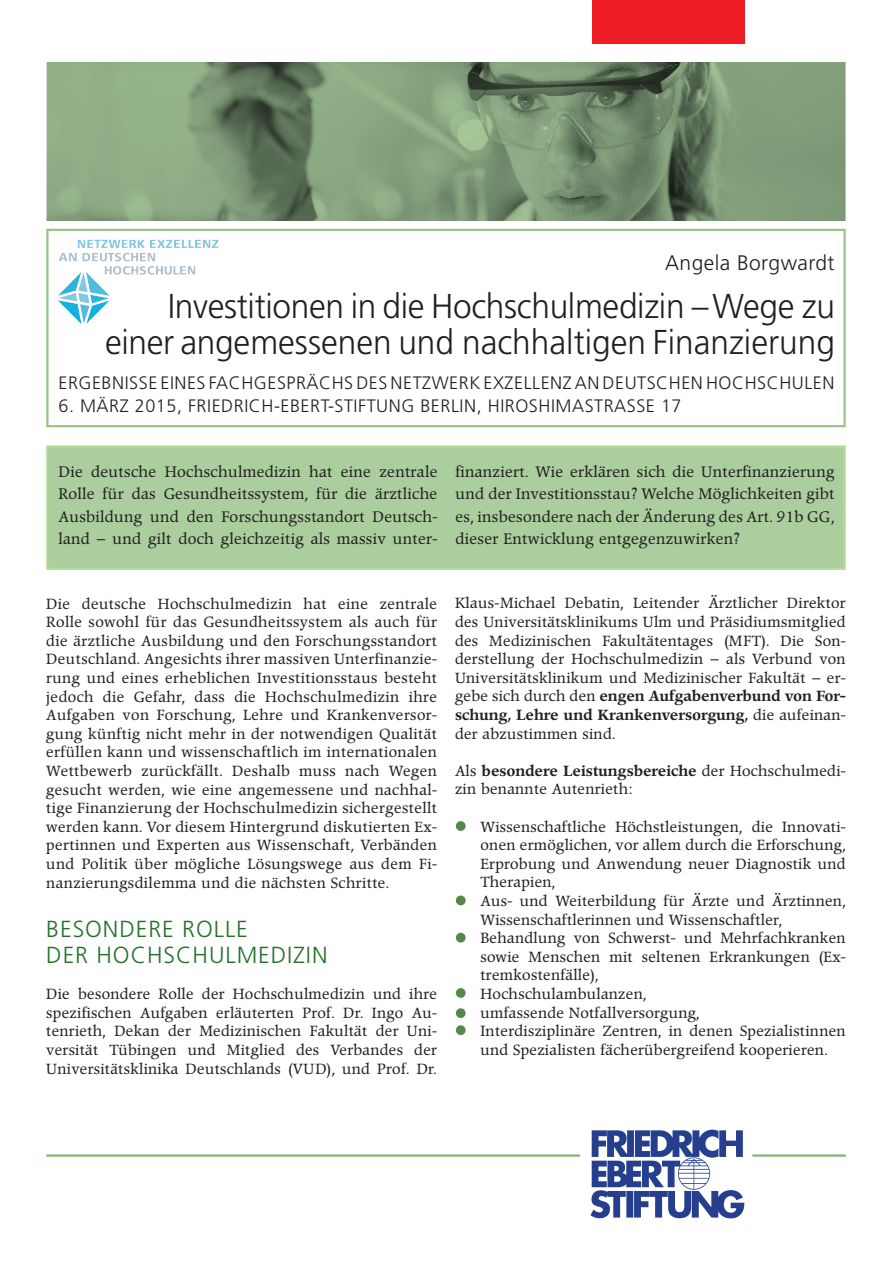
<style>
.page{position:relative;width:893px;height:1263px;background:#fff}
.page>*{position:absolute;margin:0;border:0;box-sizing:border-box;transform-origin:0 0}
.t1{font:300 34.5px/36px "Frutiger";letter-spacing:-.01em;color:#231f20;text-align:right}
.t2{font:300 23.25px/25.5px "Frutiger";letter-spacing:.04em;color:#23722b}
.t3{font:300 21px "Frutiger";color:#231f20}
.t4{font:300 18px "Frutiger";letter-spacing:.03em;color:#231f20}
.t5{font:15px/22.5px "Poppl Pontifex BE";letter-spacing:.02em;color:#231f20;text-align:justify}
.t6{font:14.55px/18.6px "Poppl Pontifex BE";letter-spacing:.02em;color:#231f20;text-align:justify}
.s1{font-weight:500}
</style>
<div class="page">
<div style="left:46px;top:445px;width:800px;height:125px;background:#aace9e;border:2px solid #b5d992"></div>
<div style="left:592px;top:0;width:152px;height:44px;background:#ee1d23"></div>
<img style="left:590px;top:1129px;width:155px;height:90px">
<div style="left:46px;top:229px;width:800px;height:198px;background:#fff;border:2px solid #98c58b"></div>
<img style="left:58px;top:239px;width:161px;height:86px">
<hr style="left:46px;top:1154px;width:534px;height:3px;background:#7eb871">
<hr style="left:752px;top:1154px;width:94px;height:3px;background:#7eb871">
<div style="left:456px;top:821px;width:10px;height:10px;background:#54894b;border-radius:50%"></div>
<div style="left:456px;top:895px;width:10px;height:10px;background:#54894b;border-radius:50%"></div>
<div style="left:456px;top:933px;width:10px;height:9px;background:#54894b;border-radius:50%"></div>
<div style="left:456px;top:988px;width:10px;height:10px;background:#54894b;border-radius:50%"></div>
<div style="left:456px;top:1008px;width:10px;height:10px;background:#54894b;border-radius:50%"></div>
<div style="left:456px;top:1025px;width:10px;height:10px;background:#54894b;border-radius:50%"></div>
<svg style="left:47px;top:63px;width:799px;height:158px;background:#7a9574"></svg>
<h3 class="t3" style="left:665px;top:251px;width:171px">ANGELA BORGWARDT</h3>
<h1 class="t1" style="left:105px;top:288px;width:731px">INVESTITIONEN IN DIE HOCHSCHULMEDIZIN – WEGE ZU<br>EINER ANGEMESSENEN UND NACHHALTIGEN FINANZIERUNG</h1>
<p class="t4" style="left:58px;top:373px;width:777px">ERGEBNISSE EINES FACHGESPRÄCHS DES NETZWERK EXZELLENZ AN DEUTSCHEN HOCHSCHULEN</p>
<p class="t4" style="left:58px;top:396px;width:578px">6. MÄRZ 2015, FRIEDRICH-EBERT-STIFTUNG BERLIN, H IROSHIMASTRASSE</p>
<p class="t4" style="left:661px;top:396px;width:22px">17</p>
<p class="t5" style="left:58px;top:461px;width:380px">Die deutsche Hochschulmedizin hat eine zentrale Rolle für das Gesundheitssystem, für die ärztliche Ausbildung und den Forschungsstandort Deutsch&shy;land – und gilt doch gleichzeitig als massiv unter-</p>
<p class="t5" style="left:455px;top:461px;width:381px">finanziert. Wie erklären sich die Unterfinanzierung und der Investitionsstau? Welche Möglichkeiten gibt es, insbesondere nach der Änderung des Art. 91b GG, dieser Entwicklung entgegenzuwirken?</p>
<p class="t6" style="left:46px;top:594px;width:392px">Die deutsche Hochschulmedizin hat eine zentrale Rolle sowohl für das Gesundheitssystem als auch für die ärztliche Ausbildung und den Forschungsstandort Deutschland. Angesichts ihrer massiven Unterfinanzie&shy;rung und eines erheblichen Investitionsstaus besteht jedoch die Gefahr, dass die Hochschulmedizin ihre Aufgaben von Forschung, Lehre und Krankenversor&shy;gung künftig nicht mehr in der notwendigen Qualität erfüllen kann und wissenschaftlich im internationalen Wettbewerb zurückfällt. Deshalb muss nach Wegen gesucht werden, wie eine angemessene und nachhal&shy;tige Finanzierung der Hochschulmedizin sichergestellt werden kann. Vor diesem Hintergrund diskutierten Ex&shy;pertinnen und Experten aus Wissenschaft, Verbänden und Politik über mögliche Lösungswege aus dem Fi&shy;nanzierungsdilemma und die nächsten Schritte.</p>
<h2 class="t2" style="left:46px;top:917px;width:283px">BESONDERE ROLLE<br>DER HOCHSCHULMEDIZIN</h2>
<p class="t6" style="left:46px;top:985px;width:392px">Die besondere Rolle der Hochschulmedizin und ihre spezifischen Aufgaben erläuterten Prof. Dr. Ingo Au&shy;tenrieth, Dekan der Medizinischen Fakultät der Uni&shy;versität Tübingen und Mitglied des Verbandes der Universitätsklinika Deutschlands (VUD), und Prof. Dr.</p>
<p class="t6" style="left:455px;top:594px;width:392px">Klaus-Michael Debatin, Leitender Ärztlicher Direktor des Universitätsklinikums Ulm und Präsidiumsmitglied des Medizinischen Fakultätentages (MFT). Die Son&shy;derstellung der Hochschulmedizin – als Verbund von Universitätsklinikum und Medizinischer Fakultät – er&shy;gebe sich durch den <span class="s1">engen Aufgabenverbund von For&shy;schung, Lehre und Krankenversorgung,</span> die aufeinan&shy;der abzustimmen sind.</p>
<p class="t6" style="left:455px;top:762px;width:392px">Als <span class="s1">besondere Leistungsbereiche</span> der Hochschulmedi&shy;zin benannte Autenrieth:</p>
<p class="t6" style="left:480px;top:818px;width:367px;text-align:left">Wissenschaftliche Höchstleistungen, die Innovati&shy;onen ermöglichen, vor allem durch die Erforschung, Erprobung und Anwendung neuer Diagnostik und Therapien,<br>Aus- und Weiterbildung für Ärzte und Ärztinnen, Wissenschaftlerinnen und Wissenschaftler, Behandlung von Schwerst- und Mehrfachkranken sowie Menschen mit seltenen Erkrankungen (Ex&shy;tremkostenfälle),<br>Hochschulambulanzen,<br>umfassende Notfallversorgung,<br>Interdisziplinäre Zentren, in denen Spezialistinnen und Spezialisten fächerübergreifend kooperieren.</p>
</div>
